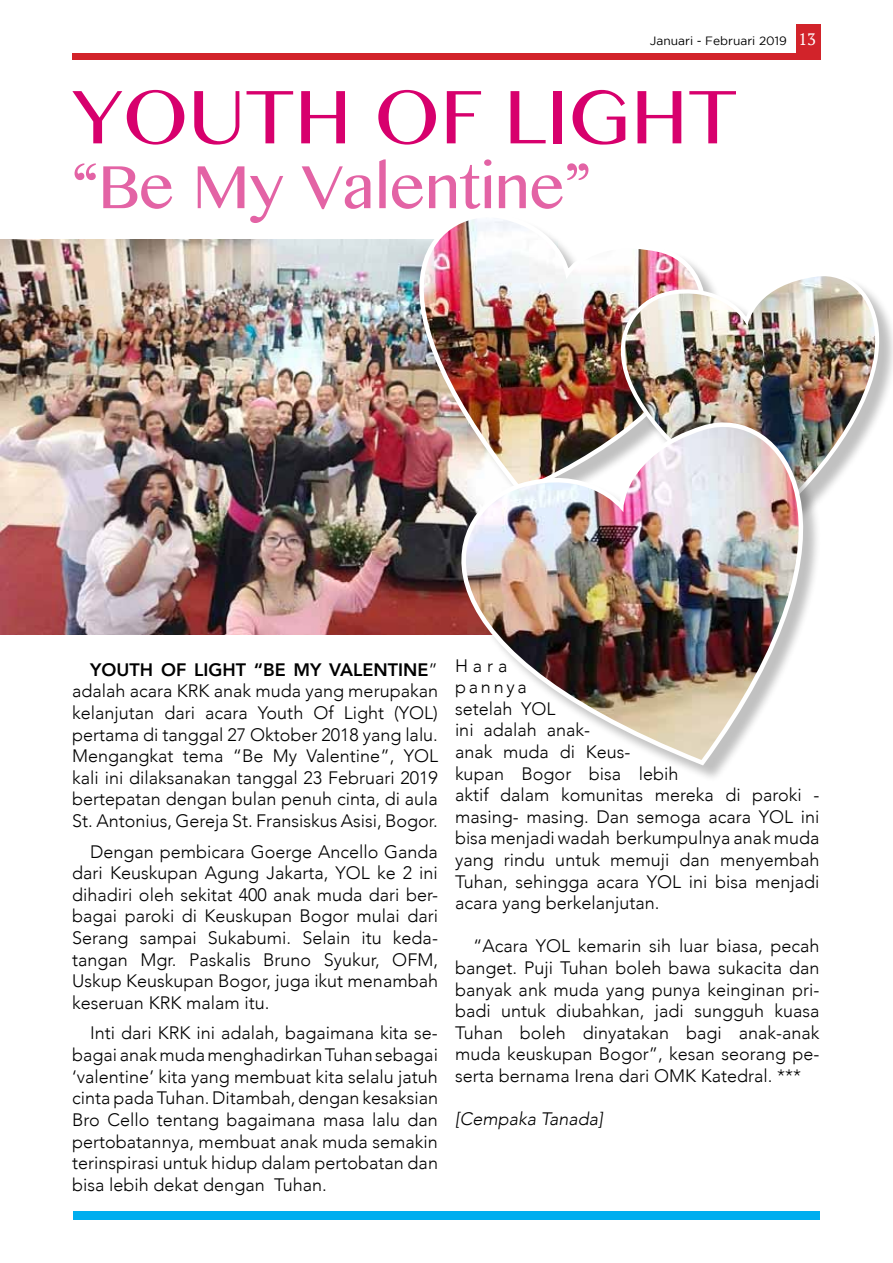
<style>
.page{position:relative;width:893px;height:1263px;background:#fff}
.page>*{position:absolute;margin:0;border:0;box-sizing:border-box;transform-origin:0 0}
.t1{font:67.5px "Bangla MN";color:#d7006d}
.t2{font:54px "Bangla MN";color:#e363a5}
.t3{font:300 18px/21.6px "Avenir";color:#000;text-align:justify}
.t4{font:italic 300 18px "Avenir";color:#000}
.t5{font:12px "Gotham";color:#000}
.s1{font-family:"PT Serif";font-size:16.5px;color:#fff}
.s2{font-weight:800}
</style>
<div class="page">
<div style="left:73px;top:1212px;width:747px;height:8px;background:#00aeef"></div>
<div style="left:72px;top:53px;width:749px;height:7px;background:#d2232a"></div>
<div style="left:796px;top:24px;width:25px;height:29px;background:#d2232a"></div>
<img style="left:0;top:239px;width:389px;height:396px">
<img style="left:346px;top:219px;width:351px;height:278px">
<img style="left:559px;top:267px;width:334px;height:149px">
<img style="left:389px;top:403px;width:488px;height:365px">
<p class="t5" style="left:650px;top:34px;width:168px">Januari - Februari 2019 <span class="s1">13</span></p>
<h1 class="t1" style="left:72px;top:67px;width:667px">YOUTH OF LIGHT</h1>
<h2 class="t2" style="left:72px;top:147px;width:520px">“Be My Valentine”</h2>
<p class="t3" style="left:72px;top:659px;width:367px;text-indent:18px"><span class="s2">YOUTH OF LIGHT “BE MY VALENTINE</span>” adalah acara KRK anak muda yang merupakan kelanjutan dari acara Youth Of Light (YOL) pertama di tanggal 27 Oktober 2018 yang lalu.<br>Mengangkat tema “Be My Valentine”, YOL kali ini dilaksanakan tanggal 23 Februari 2019 bertepatan dengan bulan penuh cinta, di aula St. Antonius, Gereja St. Fransiskus Asisi, Bogor.</p>
<p class="t3" style="left:72px;top:841px;width:367px;text-indent:18px">Dengan pembicara Goerge Ancello Ganda dari Keuskupan Agung Jakarta, YOL ke 2 ini dihadiri oleh sekitat 400 anak muda dari ber&shy;bagai paroki di Keuskupan Bogor mulai dari Serang sampai Sukabumi. Selain itu keda&shy;tangan Mgr. Paskalis Bruno Syukur, OFM, Uskup Keuskupan Bogor, juga ikut menambah keseruan KRK malam itu.</p>
<p class="t3" style="left:72px;top:1022px;width:367px;text-indent:18px">Inti dari KRK ini adalah, bagaimana kita se&shy;bagai anak muda menghadirkan Tuhan sebagai ‘valentine’ kita yang membuat kita selalu jatuh cinta pada Tuhan. Ditambah, dengan kesaksian Bro Cello tentang bagaimana masa lalu dan pertobatannya, membuat anak muda semakin terinspirasi untuk hidup dalam pertobatan dan bisa lebih dekat dengan Tuhan.</p>
<p class="t3" style="left:455px;top:655px;width:366px;text-align:left">Hara<br>pannya<br>setelah YOL<br>ini adalah anak-<br>anak muda di Keus-<br>kupan Bogor bisa lebih<br>aktif dalam komunitas mereka di paroki - masing- masing. Dan semoga acara YOL ini bisa menjadi wadah berkumpulnya anak muda yang rindu untuk memuji dan menyembah<br>Tuhan, sehingga acara YOL ini bisa menjadi acara yang berkelanjutan.</p>
<p class="t3" style="left:455px;top:935px;width:366px;text-indent:18px">“Acara YOL kemarin sih luar biasa, pecah banget. Puji Tuhan boleh bawa sukacita dan banyak ank muda yang punya keinginan pri&shy;badi untuk diubahkan, jadi sungguh kuasa Tuhan boleh dinyatakan bagi anak-anak muda keuskupan Bogor”, kesan seorang pe&shy;serta bernama Irena dari OMK Katedral. ***</p>
<p class="t4" style="left:455px;top:1108px;width:149px">[Cempaka Tanada]</p>
</div>
